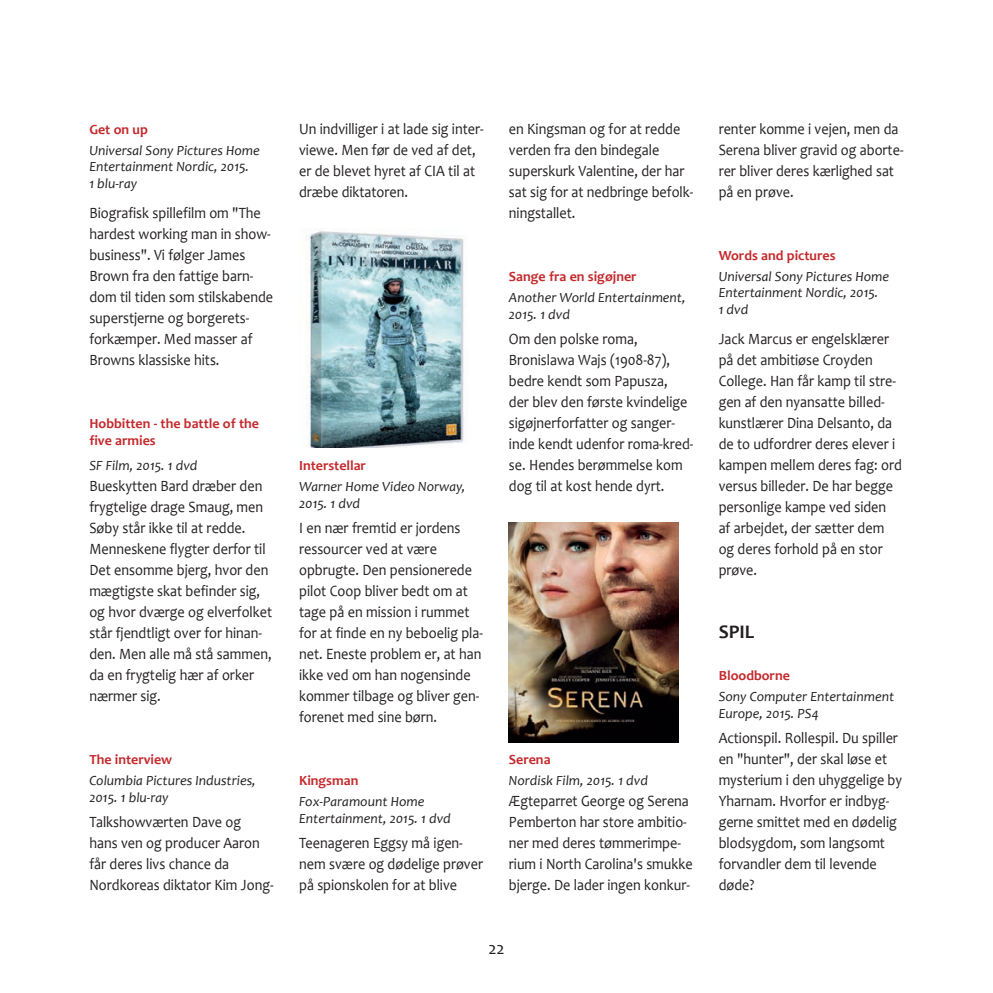
<style>
.page{position:relative;width:993px;height:993px;background:#fff}
.page>*{position:absolute;margin:0;border:0;box-sizing:border-box;transform-origin:0 0}
.t1{font:700 19.25px "Candara";color:#231f20}
.t2{font:17.5px "Candara";color:#231f20}
.t3{font:15.75px/21px "Candara";color:#231f20;scale:.9 1}
.t4{font:italic 14px/16.6px "Candara";color:#231f20}
.t5{font:700 14px/16.6px "Candara";color:#c4292c}
</style>
<div class="page">
<img style="left:306px;top:228px;width:158px;height:219px">
<img style="left:508px;top:522px;width:170px;height:219px">
<p class="t5" style="left:89px;top:121px;width:60px">Get on up</p>
<p class="t4" style="left:89px;top:142px;width:172px">Universal Sony Pictures Home<br>Entertainment Nordic, 2015.<br>1 blu-ray</p>
<p class="t3" style="left:89px;top:202px;width:206px">Biografisk spillefilm om "The hardest working man in show&shy;business". Vi følger James<br>Brown fra den fattige barn&shy;dom til tiden som stilskabende superstjerne og borgerets&shy;forkæmper. Med masser af<br>Browns klassiske hits.</p>
<p class="t5" style="left:89px;top:415px;width:171px">Hobbitten - the battle of the five armies</p>
<p class="t4" style="left:89px;top:457px;width:110px">SF Film, 2015. 1 dvd</p>
<p class="t3" style="left:89px;top:475px;width:204px">Bueskytten Bard dræber den frygtelige drage Smaug, men<br>Søby står ikke til at redde.<br>Menneskene flygter derfor til<br>Det ensomme bjerg, hvor den mægtigste skat befinder sig, og hvor dværge og elverfolket står fjendtligt over for hinan&shy;den. Men alle må stå sammen, da en frygtelig hær af orker nærmer sig.</p>
<p class="t5" style="left:89px;top:751px;width:84px">The interview</p>
<p class="t4" style="left:89px;top:772px;width:168px">Columbia Pictures Industries,<br>2015. 1 blu-ray</p>
<p class="t3" style="left:89px;top:811px;width:206px">Talkshowværten Dave og<br>hans ven og producer Aaron får deres livs chance da<br>Nordkoreas diktator Kim Jong-</p>
<p class="t3" style="left:299px;top:118px;width:206px">Un indvilliger i at lade sig inter&shy;viewe. Men før de ved af det, er de blevet hyret af CIA til at dræbe diktatoren.</p>
<p class="t5" style="left:299px;top:457px;width:68px">Interstellar</p>
<p class="t4" style="left:299px;top:478px;width:168px">Warner Home Video Norway,<br>2015. 1 dvd</p>
<p class="t3" style="left:299px;top:517px;width:206px">I en nær fremtid er jordens ressourcer ved at være opbrugte. Den pensionerede pilot Coop bliver bedt om at tage på en mission i rummet for at finde en ny beboelig pla&shy;net. Eneste problem er, at han ikke ved om han nogensinde kommer tilbage og bliver gen&shy;forenet med sine børn.</p>
<p class="t5" style="left:299px;top:772px;width:61px">Kingsman</p>
<p class="t4" style="left:299px;top:793px;width:153px">Fox-Paramount Home<br>Entertainment, 2015. 1 dvd</p>
<p class="t3" style="left:299px;top:832px;width:206px">Teenageren Eggsy må igen&shy;nem svære og dødelige prøver på spionskolen for at blive</p>
<p class="t3" style="left:508px;top:118px;width:206px">en Kingsman og for at redde verden fra den bindegale superskurk Valentine, der har sat sig for at nedbringe befolk&shy;ningstallet.</p>
<p class="t5" style="left:508px;top:268px;width:129px">Sange fra en sigøjner</p>
<p class="t4" style="left:508px;top:289px;width:178px">Another World Entertainment,<br>2015. 1 dvd</p>
<p class="t3" style="left:508px;top:328px;width:206px">Om den polske roma,<br>Bronislawa Wajs (1908-87), bedre kendt som Papusza,<br>der blev den første kvindelige sigøjnerforfatter og sanger&shy;inde kendt udenfor roma-kred&shy;se. Hendes berømmelse kom dog til at kost hende dyrt.</p>
<p class="t5" style="left:508px;top:751px;width:43px">Serena</p>
<p class="t4" style="left:508px;top:772px;width:140px">Nordisk Film, 2015. 1 dvd</p>
<p class="t3" style="left:508px;top:790px;width:205px">Ægteparret George og Serena<br>Pemberton har store ambitio&shy;ner med deres tømmerimpe&shy;rium i North Carolina's smukke bjerge. De lader ingen konkur-</p>
<p class="t2" style="left:488px;top:936px;width:18px">22</p>
<p class="t3" style="left:718px;top:118px;width:207px">renter komme i vejen, men da<br>Serena bliver gravid og aborte&shy;rer bliver deres kærlighed sat på en prøve.</p>
<p class="t5" style="left:718px;top:247px;width:118px">Words and pictures</p>
<p class="t4" style="left:718px;top:268px;width:172px">Universal Sony Pictures Home<br>Entertainment Nordic, 2015.<br>1 dvd</p>
<p class="t3" style="left:718px;top:328px;width:205px">Jack Marcus er engelsklærer på det ambitiøse Croyden<br>College. Han får kamp til stre&shy;gen af den nyansatte billed&shy;kunstlærer Dina Delsanto, da de to udfordrer deres elever i kampen mellem deres fag: ord versus billeder. De har begge personlige kampe ved siden af arbejdet, der sætter dem og deres forhold på en stor prøve.</p>
<p class="t1" style="left:718px;top:620px;width:37px">SPIL</p>
<p class="t5" style="left:718px;top:667px;width:73px">Bloodborne</p>
<p class="t4" style="left:718px;top:688px;width:177px">Sony Computer Entertainment<br>Europe, 2015. PS4</p>
<p class="t3" style="left:718px;top:727px;width:205px">Actionspil. Rollespil. Du spiller en "hunter", der skal løse et mysterium i den uhyggelige by<br>Yharnam. Hvorfor er indbyg&shy;gerne smittet med en dødelig blodsygdom, som langsomt forvandler dem til levende døde?</p>
</div>
